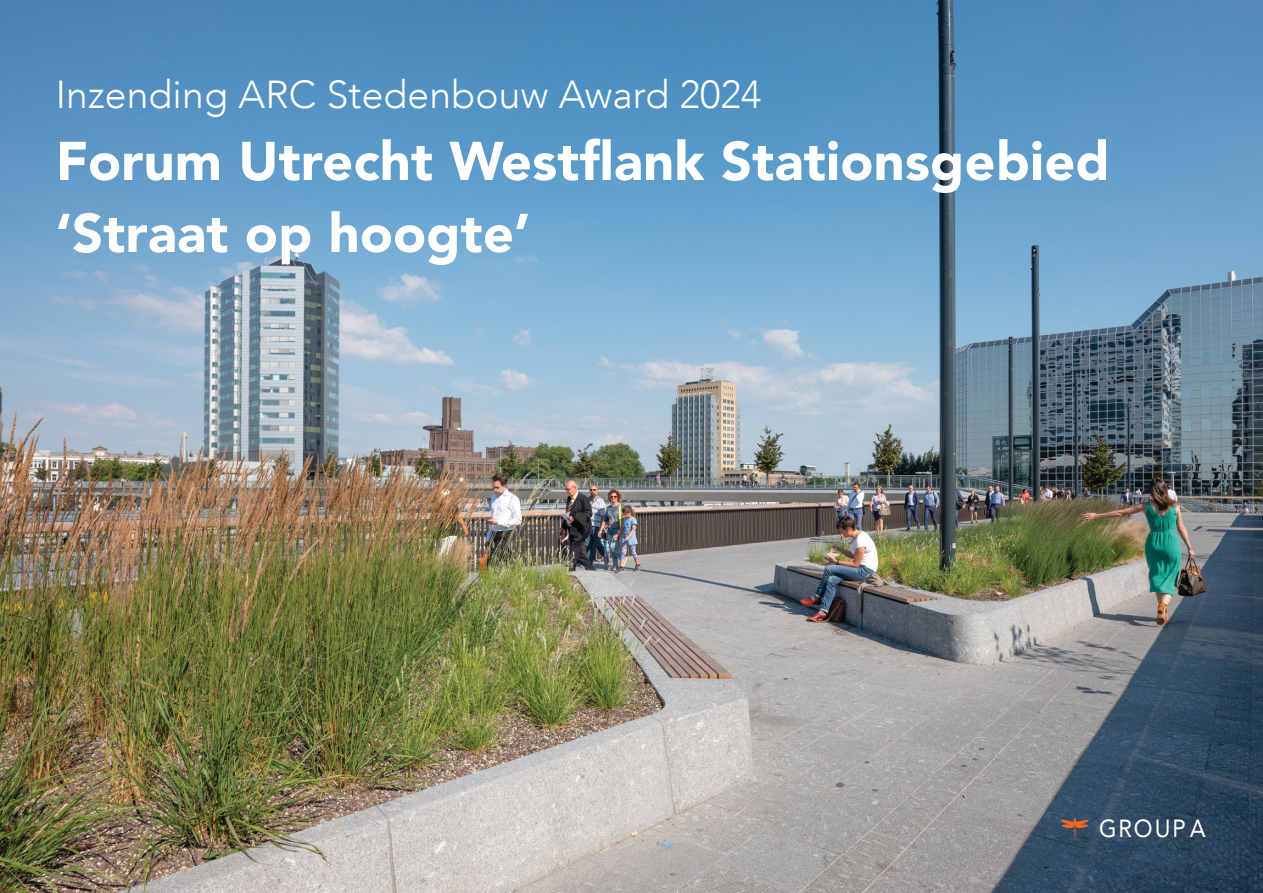
<style>
.page{position:relative;width:1263px;height:893px;background:#fff}
.page>*{position:absolute;margin:0;border:0;box-sizing:border-box;transform-origin:0 0}
.subkop{font:900 54px/72px "Avenir LT";letter-spacing:.005em;color:#fff}
.subkop-2{font:300 39px "Avenir LT";letter-spacing:.005em;color:#fff}
.subkop-3{font:24.75px "Avenir LT";letter-spacing:.085em;color:#fff;scale:.91 1}
</style>
<div class="page">
<img style="left:0;top:0;width:1263px;height:893px">
<svg style="left:1061px;top:818px;width:28px;height:18px"></svg>
<p class="subkop-2" style="left:56px;top:72px;width:707px">Inzending ARC Stedenbouw Award 2024</p>
<p class="subkop" style="left:56px;top:125px;width:1055px">Forum Utrecht Westflank Stationsgebied ‘Straat op hoogte’</p>
<p class="subkop-3" style="left:1099px;top:814px;width:118px">GROUP A</p>
</div>
